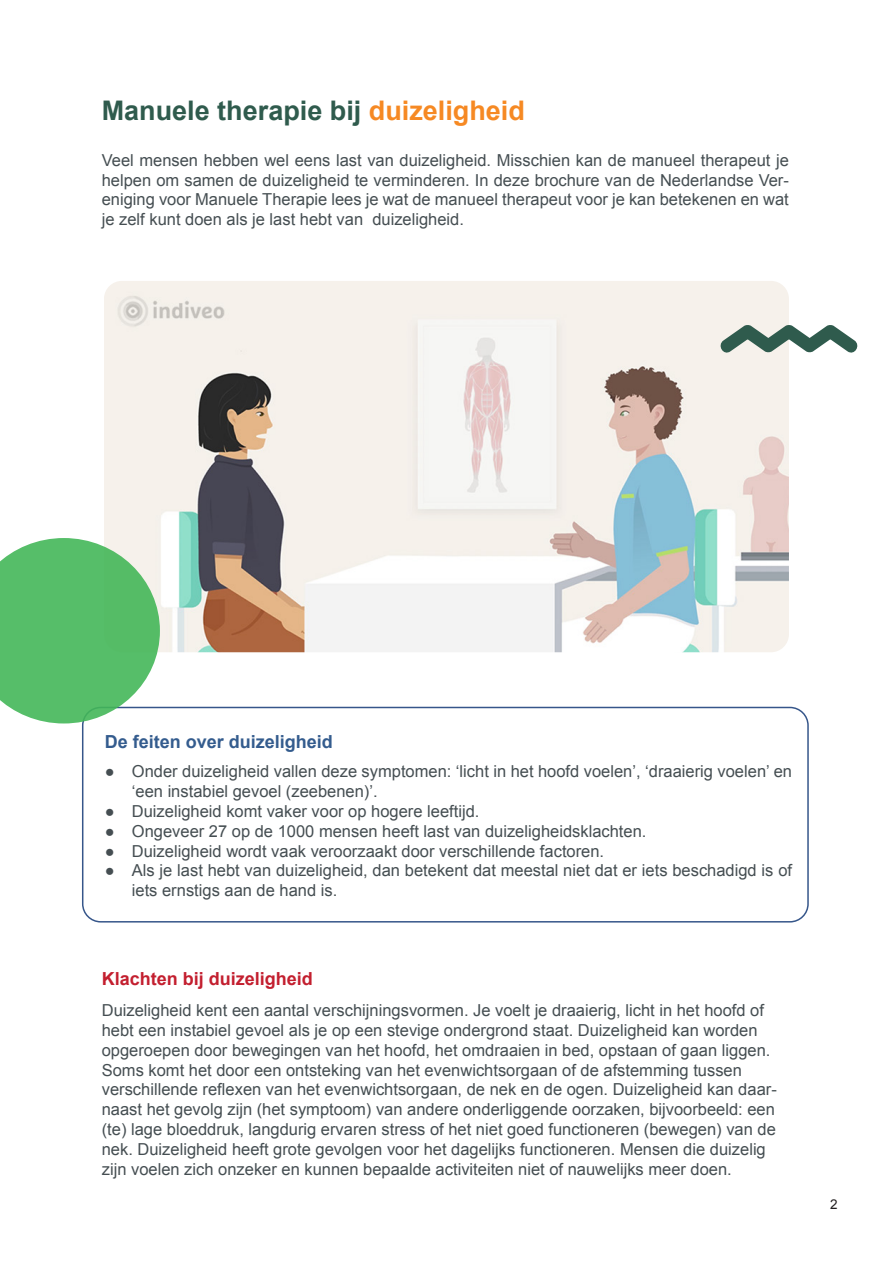
<style>
.page{position:relative;width:893px;height:1263px;background:#fff}
.page>*{position:absolute;margin:0;border:0;box-sizing:border-box;transform-origin:0 0}
.t1{font:700 27px "Arial";color:#2f5b4d}
.t2{font:700 18px "Arial";color:#345c8e}
.t3{font:700 18px "Arial";color:#c31f2f}
.t4{font:16.5px/19.8px "Arial";color:#454e52}
.t5{font:13.5px "Arial";color:#231f20}
.s1{color:#f68923}
</style>
<div class="page">
<div style="left:82px;top:707px;width:727px;height:215px;border:2px solid #36568a;border-radius:18px"></div>
<img style="left:104px;top:281px;width:685px;height:371px">
<svg style="left:716px;top:325px;width:142px;height:31px"></svg>
<svg style="left:0;top:538px;width:160px;height:185px;background:#6fc67f"></svg>
<p class="t1" style="left:102px;top:93px;width:425px">Manuele therapie bij <span class="s1">duizeligheid</span></p>
<p class="t4" style="left:102px;top:150px;width:689px;text-align:justify">Veel mensen hebben wel eens last van duizeligheid. Misschien kan de manueel therapeut je helpen om samen de duizeligheid te verminderen. In deze brochure van de Nederlandse Ver&shy;eniging voor Manuele Therapie lees je wat de manueel therapeut voor je kan betekenen en wat je zelf kunt doen als je last hebt van duizeligheid.</p>
<p class="t2" style="left:105px;top:730px;width:230px">De feiten over duizeligheid</p>
<p class="t4" style="left:132px;top:762px;width:662px;text-indent:-27px">● Onder duizeligheid vallen deze symptomen: ‘licht in het hoofd voelen’, ‘draaierig voelen’ en ‘een instabiel gevoel (zeebenen)’.</p>
<p class="t4" style="left:105px;top:801px;width:376px">● Duizeligheid komt vaker voor op hogere leeftijd.</p>
<p class="t4" style="left:105px;top:821px;width:543px">● Ongeveer 27 op de 1000 mensen heeft last van duizeligheidsklachten.</p>
<p class="t4" style="left:105px;top:841px;width:501px">● Duizeligheid wordt vaak veroorzaakt door verschillende factoren.</p>
<p class="t4" style="left:132px;top:861px;width:662px;text-indent:-27px">● Als je last hebt van duizeligheid, dan betekent dat meestal niet dat er iets beschadigd is of iets ernstigs aan de hand is.</p>
<p class="t3" style="left:102px;top:967px;width:213px">Klachten bij duizeligheid</p>
<p class="t4" style="left:102px;top:1000px;width:677px">Duizeligheid kent een aantal verschijningsvormen. Je voelt je draaierig, licht in het hoofd of hebt een instabiel gevoel als je op een stevige ondergrond staat. Duizeligheid kan worden opgeroepen door bewegingen van het hoofd, het omdraaien in bed, opstaan of gaan liggen.<br>Soms komt het door een ontsteking van het evenwichtsorgaan of de afstemming tussen verschillende reflexen van het evenwichtsorgaan, de nek en de ogen. Duizeligheid kan daar&shy;naast het gevolg zijn (het symptoom) van andere onderliggende oorzaken, bijvoorbeeld: een (te) lage bloeddruk, langdurig ervaren stress of het niet goed functioneren (bewegen) van de nek. Duizeligheid heeft grote gevolgen voor het dagelijks functioneren. Mensen die duizelig zijn voelen zich onzeker en kunnen bepaalde activiteiten niet of nauwelijks meer doen.</p>
<p class="t5" style="left:830px;top:1195px;width:9px">2</p>
</div>
